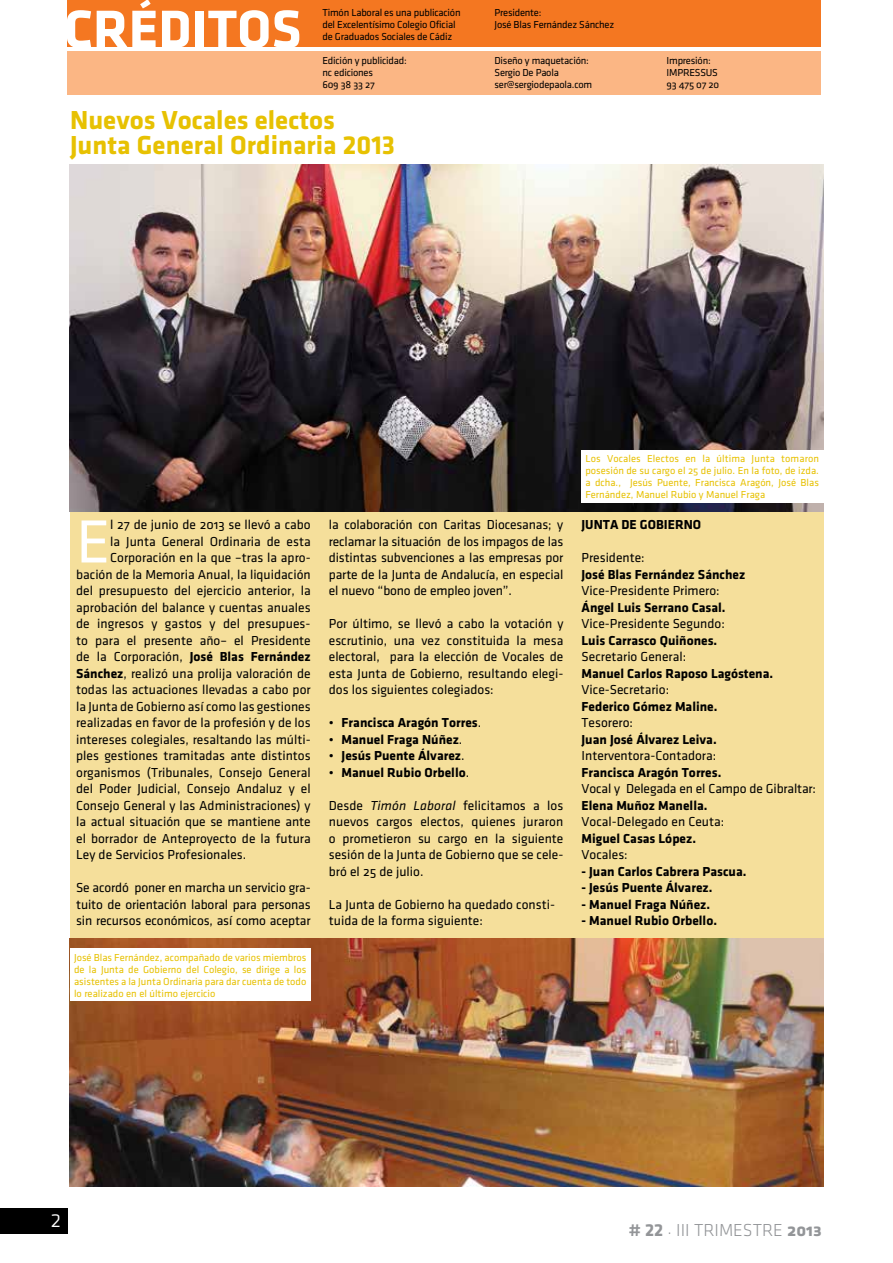
<style>
.page{position:relative;width:893px;height:1263px;background:#fff}
.page>*{position:absolute;margin:0;border:0;box-sizing:border-box;transform-origin:0 0}
.t1{font:63px "Klavika Regular OSF";color:#fff}
.t2{font:700 55.5px "Klavika";color:#fff}
.t3{font:700 27px/25.5px "Klavika";color:#e7c102}
.t4{font:24px "Klavika Light Caps SC";color:#fff}
.t5{font:18px "Klavika Light Caps SC";color:#939598}
.t6{font:13.5px/16.5px "Klavika Regular OSF";color:#000;text-align:justify}
.t7{font:700 13.5px "Klavika";color:#000}
.t8{font:10.5px/12px "Klavika Regular OSF";color:#e7c102;text-align:justify}
.t9{font:10.5px/12px "Klavika Regular OSF";letter-spacing:-.02em;color:#000}
.s1{font-family:"Klavika Regular OSF";font-weight:400}
.s2{font-family:"Klavika";font-weight:700}
.s3{font-family:"Klavika";font-style:italic}
.s4{font-family:"Klavika Bold Caps SC"}
</style>
<div class="page">
<div style="left:0;top:1208px;width:67px;height:25px;background:#000"></div>
<div style="left:67px;top:0;width:754px;height:47px;background:#f47721"></div>
<div style="left:67px;top:51px;width:754px;height:44px;background:#fbb684"></div>
<div style="left:70px;top:164px;width:753px;height:1022px;background:#f5df9b"></div>
<img style="left:70px;top:164px;width:753px;height:348px">
<img style="left:70px;top:938px;width:753px;height:248px">
<div style="left:581px;top:450px;width:242px;height:53px;background:#fff"></div>
<div style="left:70px;top:949px;width:241px;height:52px;background:#fff"></div>
<h2 class="t2" style="left:64px;top:-1px;width:239px">CRÉDITOS</h2>
<p class="t9" style="left:322px;top:6px;width:140px">Timón Laboral es una publicación del Excelentísimo Colegio Oficial de Graduados Sociales de Cádiz</p>
<p class="t9" style="left:322px;top:54px;width:86px">Edición y publicidad: nc ediciones<br>609 38 33 27</p>
<h3 class="t3" style="left:70px;top:107px;width:326px">Nuevos Vocales electos<br>Junta General Ordinaria 2013</h3>
<p class="t9" style="left:495px;top:6px;width:121px">Presidente:<br>José Blas Fernández Sánchez</p>
<p class="t9" style="left:495px;top:55px;width:99px">Diseño y maquetación:<br>Sergio De Paola ser@sergiodepaola.com</p>
<p class="t9" style="left:667px;top:55px;width:54px">Impresión:<br>IMPRESSUS<br>93 475 07 20</p>
<p class="t8" style="left:585px;top:453px;width:235px">Los Vocales Electos en la última Junta tomaron posesión de su cargo el 25 de julio. En la foto, de izda. a dcha., Jesús Puente, Francisca Aragón, José Blas Fernández, Manuel Rubio y Manuel Fraga</p>
<p class="t6" style="left:76px;top:517px;width:236px;text-align:right">l 27 de junio de 2013 se llevó a cabo<br>la Junta General Ordinaria de esta Corporación en la que –tras la apro&shy;bación de la Memoria Anual, la liquidación del presupuesto del ejercicio anterior, la aprobación del balance y cuentas anuales de ingresos y gastos y del presupues&shy;to para el presente año– el Presidente</p>
<p class="t7" style="left:76px;top:649px;width:236px"><span class="s1">de la Corporación,</span> José Blas Fernández</p>
<p class="t6" style="left:76px;top:665px;width:236px"><span class="s2">Sánchez</span>, realizó una prolija valoración de todas las actuaciones llevadas a cabo por la Junta de Gobierno así como las gestiones realizadas en favor de la profesión y de los intereses colegiales, resaltando las múlti&shy;ples gestiones tramitadas ante distintos organismos (Tribunales, Consejo General del Poder Judicial, Consejo Andaluz y el Consejo General y las Administraciones) y la actual situación que se mantiene ante el borrador de Anteproyecto de la futura Ley de Servicios Profesionales.</p>
<p class="t6" style="left:76px;top:880px;width:236px">Se acordó poner en marcha un servicio gra&shy;tuito de orientación laboral para personas sin recursos económicos, así como aceptar</p>
<h1 class="t1" style="left:76px;top:509px;width:36px">E</h1>
<p class="t8" style="left:74px;top:951px;width:234px">José Blas Fernández, acompañado de varios miembros de la Junta de Gobierno del Colegio, se dirige a los asistentes a la Junta Ordinaria para dar cuenta de todo lo realizado en el último ejercicio</p>
<p class="t6" style="left:329px;top:517px;width:236px">la colaboración con Caritas Diocesanas; y reclamar la situación de los impagos de las distintas subvenciones a las empresas por parte de la Junta de Andalucía, en especial el nuevo “bono de empleo joven”.</p>
<p class="t6" style="left:329px;top:616px;width:236px">Por último, se llevó a cabo la votación y escrutinio, una vez constituida la mesa electoral, para la elección de Vocales de esta Junta de Gobierno, resultando elegi&shy;dos los siguientes colegiados:</p>
<p class="t7" style="left:329px;top:715px;width:154px"><span class="s1">•</span> Francisca Aragón Torres<span class="s1">.</span></p>
<p class="t7" style="left:329px;top:732px;width:135px"><span class="s1">•</span> Manuel Fraga Núñez<span class="s1">.</span></p>
<p class="t7" style="left:329px;top:748px;width:137px"><span class="s1">•</span> Jesús Puente Álvarez<span class="s1">.</span></p>
<p class="t7" style="left:329px;top:765px;width:142px"><span class="s1">•</span> Manuel Rubio Orbello<span class="s1">.</span></p>
<p class="t6" style="left:329px;top:797px;width:236px">Desde <span class="s3">Timón Laboral</span> felicitamos a los nuevos cargos electos, quienes juraron o prometieron su cargo en la siguiente sesión de la Junta de Gobierno que se cele&shy;bró el 25 de julio.</p>
<p class="t6" style="left:329px;top:896px;width:228px">La Junta de Gobierno ha quedado consti&shy;tuida de la forma siguiente:</p>
<p class="t7" style="left:582px;top:517px;width:121px">JUNTA DE GOBIERNO</p>
<p class="t6" style="left:582px;top:550px;width:65px">Presidente:</p>
<p class="t7" style="left:582px;top:567px;width:165px">José Blas Fernández Sánchez</p>
<p class="t6" style="left:582px;top:583px;width:140px">Vice-Presidente Primero:</p>
<p class="t7" style="left:582px;top:600px;width:146px">Ángel Luis Serrano Casal.</p>
<p class="t6" style="left:582px;top:616px;width:145px">Vice-Presidente Segundo:</p>
<p class="t7" style="left:582px;top:633px;width:137px">Luis Carrasco Quiñones.</p>
<p class="t6" style="left:582px;top:649px;width:106px">Secretario General:</p>
<p class="t7" style="left:582px;top:666px;width:193px">Manuel Carlos Raposo Lagóstena.</p>
<p class="t6" style="left:582px;top:682px;width:89px">Vice-Secretario:</p>
<p class="t7" style="left:582px;top:699px;width:137px">Federico Gómez Maline.</p>
<p class="t6" style="left:582px;top:715px;width:53px">Tesorero:</p>
<p class="t7" style="left:582px;top:732px;width:137px">Juan José Álvarez Leiva.</p>
<p class="t6" style="left:582px;top:748px;width:136px">Interventora-Contadora:</p>
<p class="t7" style="left:582px;top:765px;width:141px">Francisca Aragón Torres.</p>
<p class="t6" style="left:582px;top:781px;width:236px">Vocal y Delegada en el Campo de Gibraltar:</p>
<p class="t7" style="left:582px;top:798px;width:127px">Elena Muñoz Manella.</p>
<p class="t6" style="left:582px;top:814px;width:144px">Vocal-Delegado en Ceuta:</p>
<p class="t7" style="left:582px;top:831px;width:116px">Miguel Casas López.</p>
<p class="t6" style="left:582px;top:847px;width:48px">Vocales:</p>
<p class="t7" style="left:582px;top:864px;width:166px">- Juan Carlos Cabrera Pascua.</p>
<p class="t7" style="left:582px;top:880px;width:132px">- Jesús Puente Álvarez.</p>
<p class="t7" style="left:582px;top:897px;width:130px">- Manuel Fraga Núñez.</p>
<p class="t7" style="left:582px;top:913px;width:137px">- Manuel Rubio Orbello.</p>
<h3 class="t4" style="left:50px;top:1206px;width:12px">2</h3>
<h3 class="t5" style="left:629px;top:1221px;width:195px"><span class="s2"># 22</span> · III TRIMESTRE <span class="s4">2013</span></h3>
</div>
